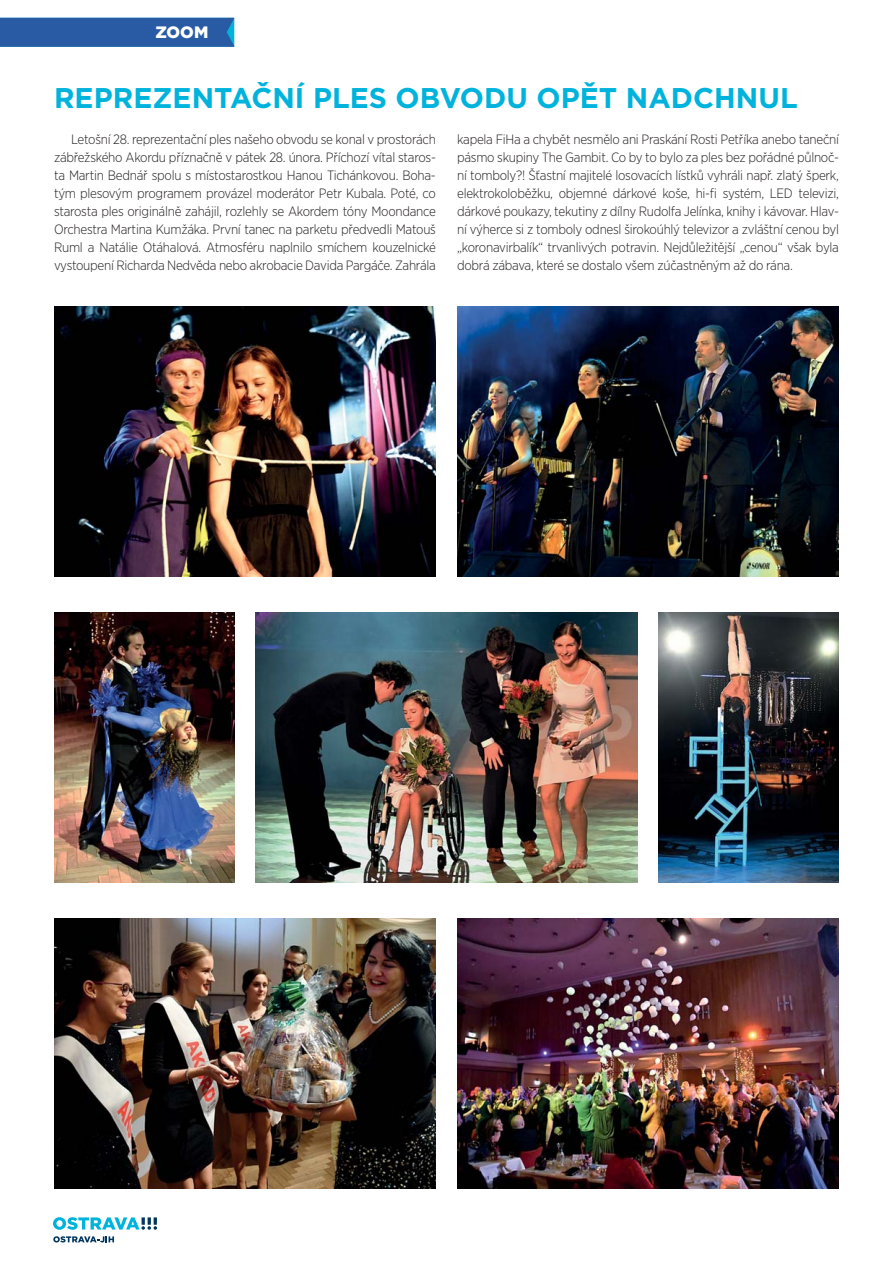
<style>
.page{position:relative;width:893px;height:1263px;background:#fff}
.page>*{position:absolute;margin:0;border:0;box-sizing:border-box;transform-origin:0 0}
.t1{font:700 28.5px "Gotham";color:#00b3dc}
.t2{font:900 16.5px "Gotham";color:#fff}
.t3{font:300 13.5px/18px "Gotham Narrow";letter-spacing:-.02em;color:#231f20;text-align:justify}
</style>
<div class="page">
<div style="left:0;top:18px;width:234px;height:29px;background:#295ba4"></div>
<svg style="left:53px;top:1217px;width:104px;height:13px"></svg>
<svg style="left:53px;top:1236px;width:61px;height:6px"></svg>
<img style="left:54px;top:306px;width:382px;height:270px">
<img style="left:54px;top:612px;width:180px;height:270px">
<img style="left:659px;top:612px;width:180px;height:270px">
<img style="left:54px;top:918px;width:382px;height:270px">
<img style="left:457px;top:306px;width:382px;height:270px">
<img style="left:256px;top:612px;width:381px;height:270px">
<img style="left:457px;top:918px;width:382px;height:270px">
<p class="t2" style="left:156px;top:25px;width:54px">ZOOM</p>
<h1 class="t1" style="left:54px;top:86px;width:745px">REPREZENTAČNÍ PLES OBVODU OPĚT NADCHNUL</h1>
<p class="t3" style="left:54px;top:131px;width:383px;text-indent:17px">Letošní 28. reprezentační ples našeho obvodu se konal v prostorách zábřežského Akordu příznačně v pátek 28. února. Příchozí vítal staros&shy;ta Martin Bednář spolu s místostarostkou Hanou Tichánkovou. Boha&shy;tým plesovým programem provázel moderátor Petr Kubala. Poté, co starosta ples originálně zahájil, rozlehly se Akordem tóny Moondance Orchestra Martina Kumžáka. První tanec na parketu předvedli Matouš Ruml a Natálie Otáhalová. Atmosféru naplnilo smíchem kouzelnické vystoupení Richarda Nedvěda nebo akrobacie Davida Pargáče. Zahrála</p>
<p class="t3" style="left:457px;top:131px;width:383px">kapela FiHa a chybět nesmělo ani Praskání Rosti Petříka anebo taneční pásmo skupiny The Gambit. Co by to bylo za ples bez pořádné půlnoč&shy;ní tomboly?! Šťastní majitelé losovacích lístků vyhráli např. zlatý šperk, elektrokoloběžku, objemné dárkové koše, hi-fi systém, LED televizi, dárkové poukazy, tekutiny z dílny Rudolfa Jelínka, knihy i kávovar. Hlav&shy;ní výherce si z tomboly odnesl širokoúhlý televizor a zvláštní cenou byl „koronavirbalík“ trvanlivých potravin. Nejdůležitější „cenou“ však byla dobrá zábava, které se dostalo všem zúčastněným až do rána.</p>
</div>
